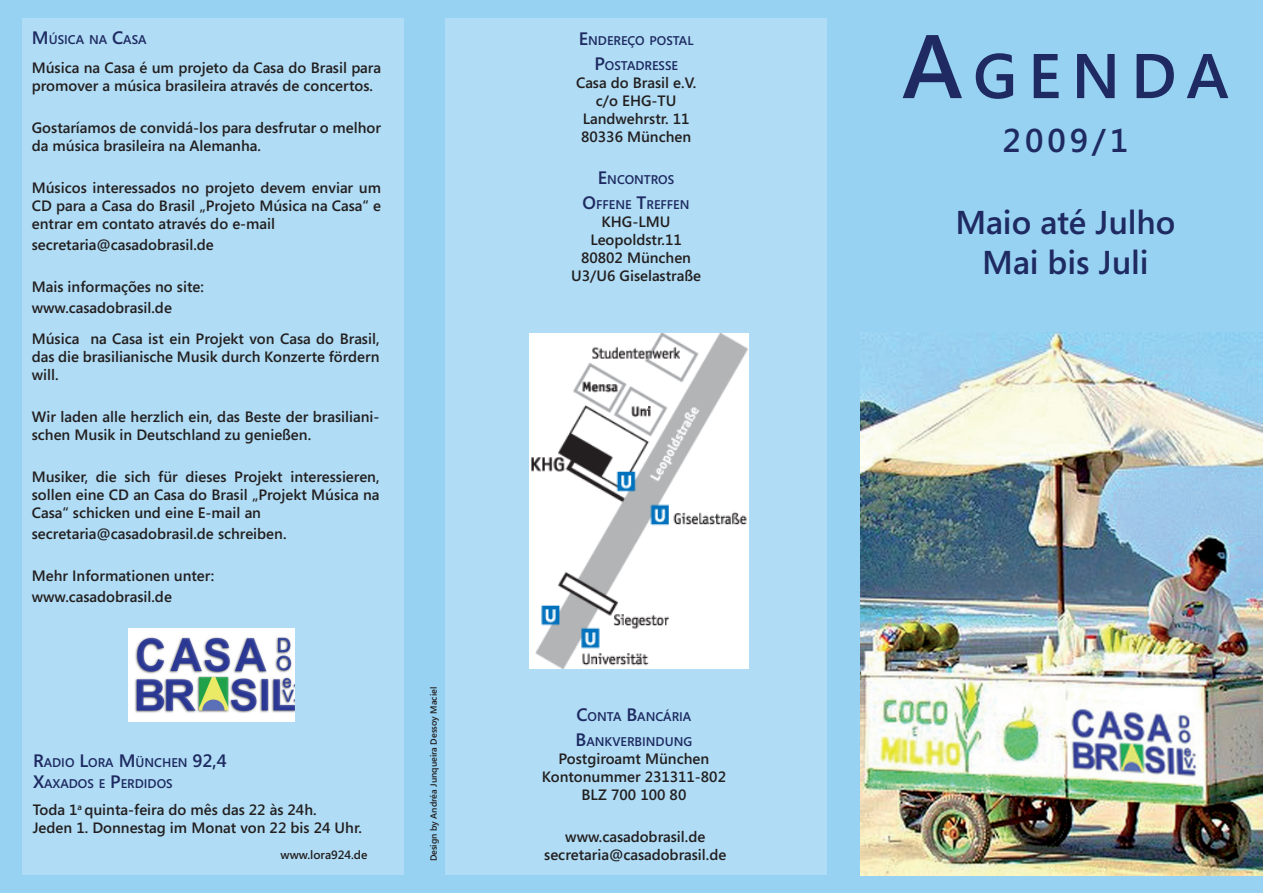
<style>
.page{position:relative;width:1263px;height:893px;background:#97d2f2}
.page>*{position:absolute;margin:0;border:0;box-sizing:border-box;transform-origin:0 0}
.t1{font:600 63px "Segoe Media Center";letter-spacing:.17em;color:#1e2a61}
.t2{font:600 33px "Segoe Media Center";color:#1e2a61}
.t3{font:600 33px "Segoe Media Center";color:#1e2a61}
.t4{font:600 15px/18px "Segoe Media Center";color:#231f20}
.t5{font:600 12.6px "Segoe Media Center";color:#1e2a61}
.t6{font:600 12px "Segoe Media Center";color:#231f20}
.t7{font:600 9px "Segoe Media Center";color:#231f20}
.s1{font-size:18px}
.s2{font-size:90px}
</style>
<div class="page">
<img style="left:861px;top:332px;width:402px;height:543px">
<div style="left:22px;top:18px;width:382px;height:857px;background:#b0ddf5"></div>
<div style="left:445px;top:18px;width:381px;height:857px;background:#b0ddf5"></div>
<img style="left:128px;top:629px;width:167px;height:93px">
<img style="left:530px;top:334px;width:219px;height:334px">
<p class="t5" style="left:32px;top:32px;width:116px"><span class="s1">M</span>ÚSICA NA <span class="s1">C</span>ASA</p>
<p class="t4" style="left:32px;top:59px;width:351px">Música na Casa é um projeto da Casa do Brasil para promover a música brasileira através de concertos.</p>
<p class="t4" style="left:32px;top:119px;width:351px">Gostaríamos de convidá-los para desfrutar o melhor da música brasileira na Alemanha.</p>
<p class="t4" style="left:32px;top:179px;width:351px;text-align:justify">Músicos interessados no projeto devem enviar um CD para a Casa do Brasil „Projeto Música na Casa“ e entrar em contato através do e-mail</p>
<p class="t4" style="left:32px;top:236px;width:184px">secretaria@casadobrasil.de</p>
<p class="t4" style="left:32px;top:278px;width:174px">Mais informações no site:</p>
<p class="t4" style="left:32px;top:299px;width:142px">www.casadobrasil.de</p>
<p class="t4" style="left:32px;top:330px;width:349px;text-align:justify">Música na Casa ist ein Projekt von Casa do Brasil, das die brasilianische Musik durch Konzerte fördern will.</p>
<p class="t4" style="left:32px;top:408px;width:349px">Wir laden alle herzlich ein, das Beste der brasiliani&shy;schen Musik in Deutschland zu genießen.</p>
<p class="t4" style="left:32px;top:468px;width:349px;text-align:justify">Musiker, die sich für dieses Projekt interessieren, sollen eine CD an Casa do Brasil „Projekt Música na Casa“ schicken und eine E-mail an</p>
<p class="t4" style="left:32px;top:525px;width:256px">secretaria@casadobrasil.de schreiben.</p>
<p class="t4" style="left:32px;top:567px;width:184px">Mehr Informationen unter:</p>
<p class="t4" style="left:32px;top:588px;width:142px">www.casadobrasil.de</p>
<p class="t5" style="left:33px;top:755px;width:195px"><span class="s1">R</span>ADIO <span class="s1">L</span>ORA <span class="s1">M</span>ÜNCHEN <span class="s1">92,4</span></p>
<p class="t5" style="left:33px;top:777px;width:21px"><span class="s1">X</span>AXA</p>
<p class="t5" style="left:69px;top:777px;width:105px">DOS E <span class="s1">P</span>ERDIDOS</p>
<p class="t4" style="left:33px;top:800px;width:285px">Toda 1<sup>a</sup> quinta-feira do mês das 22 às 24h.</p>
<p class="t4" style="left:33px;top:818px;width:331px">Jeden 1. Donnestag im Monat von 22 bis 24 Uhr.</p>
<p class="t6" style="left:281px;top:848px;width:88px">www.lora924.de</p>
<p class="t7" style="left:428px;top:861px;width:176px;rotate:-90deg">Design by Andréa Junqueira Dessoy Maciel</p>
<p class="t5" style="left:579px;top:33px;width:116px"><span class="s1">E</span> NDEREÇO POSTAL</p>
<p class="t5" style="left:594px;top:59px;width:85px"><span class="s1">P</span>OSTADRESSE</p>
<p class="t4" style="left:576px;top:74px;width:122px">Casa do Brasil e.V.</p>
<p class="t4" style="left:596px;top:92px;width:82px">c/o EHG-TU</p>
<p class="t4" style="left:583px;top:110px;width:108px">Landwehrstr. 11</p>
<p class="t4" style="left:581px;top:128px;width:112px">80336 München</p>
<p class="t5" style="left:598px;top:173px;width:78px"><span class="s1">E</span> NCONTROS</p>
<p class="t5" style="left:583px;top:198px;width:108px"><span class="s1">O</span>FFENE <span class="s1">T</span>REFFEN</p>
<p class="t4" style="left:602px;top:213px;width:70px">KHG-LMU</p>
<p class="t4" style="left:590px;top:231px;width:93px">Leopoldstr.11</p>
<p class="t4" style="left:581px;top:249px;width:112px">80802 München</p>
<p class="t4" style="left:571px;top:267px;width:131px">U3/U6 Giselastraße</p>
<p class="t5" style="left:576px;top:709px;width:116px"><span class="s1">C</span>ONTA <span class="s1">B</span>ANCÁRIA</p>
<p class="t5" style="left:576px;top:735px;width:118px"><span class="s1">B</span>ANKVERBINDUNG</p>
<p class="t4" style="left:559px;top:750px;width:152px">Postgiroamt München</p>
<p class="t4" style="left:542px;top:768px;width:186px">Kontonummer 231311-802</p>
<p class="t4" style="left:581px;top:786px;width:106px">BLZ 700 100 80</p>
<p class="t4" style="left:565px;top:828px;width:142px">www.casadobrasil.de</p>
<p class="t4" style="left:544px;top:846px;width:184px">secretaria@casadobrasil.de</p>
<p class="t1" style="left:902px;top:40px;width:327px"><span class="s2">A</span>GENDA</p>
<p class="t3" style="left:1003px;top:122px;width:127px">2009/1</p>
<p class="t2" style="left:955px;top:204px;width:222px">Maio até Julho</p>
<p class="t2" style="left:982px;top:243px;width:168px">Mai bis Juli</p>
</div>
